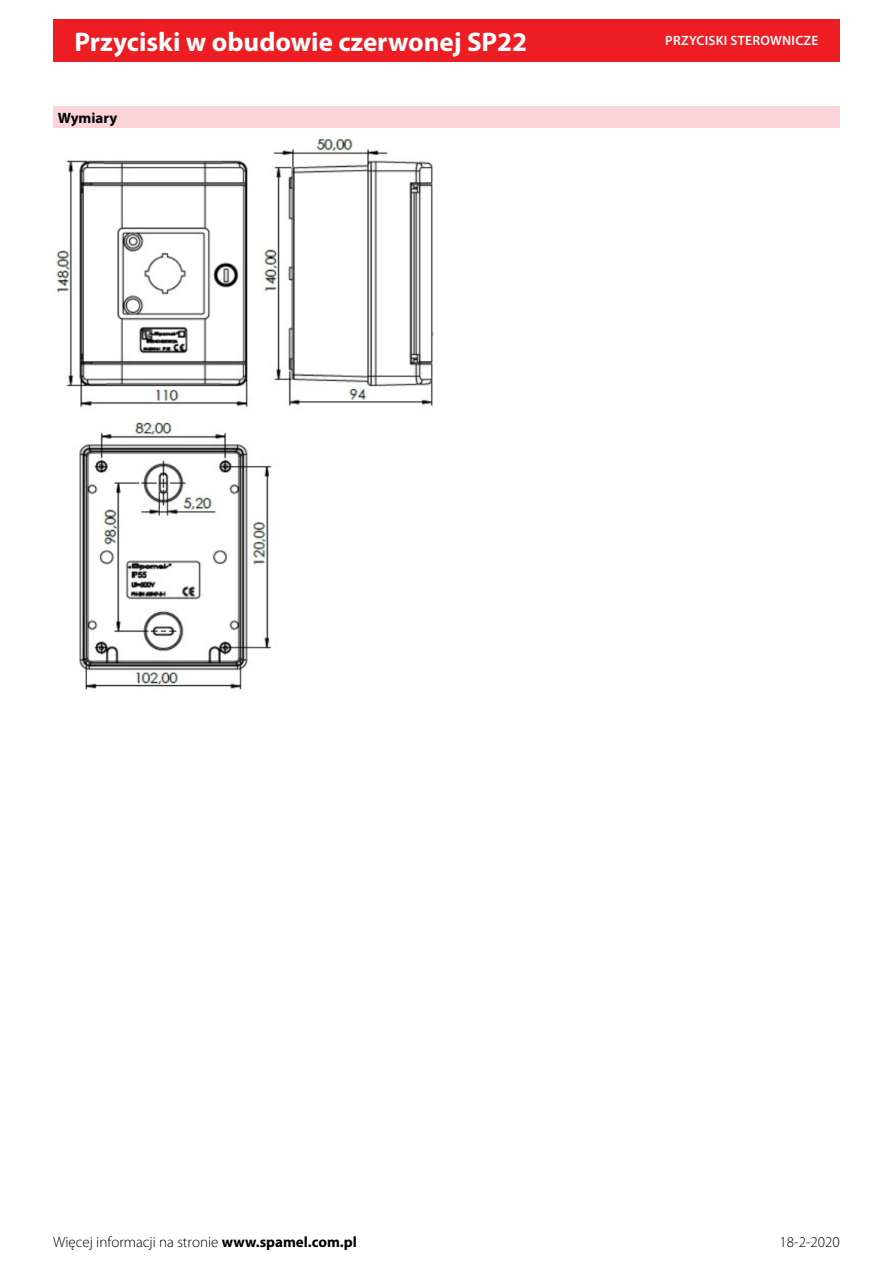
<style>
.page{position:relative;width:893px;height:1263px;background:#fff}
.page>*{position:absolute;margin:0;border:0;box-sizing:border-box;transform-origin:0 0}
.t1{font:700 27px "Myriad Pro";color:#fff}
.t2{font:300 15px "Myriad Pro";color:#000}
.Überschrift{font:700 15px "Myriad Pro";color:#000}
.t3{font:600 13.5px "Myriad Pro";letter-spacing:.02em;color:#fff}
.s1{font-weight:700}
</style>
<div class="page">
<div style="left:53px;top:19px;width:787px;height:43px;background:#ed1d24"></div>
<div style="left:53px;top:106px;width:787px;height:22px;background:#fbd4d8"></div>
<img style="left:55px;top:137px;width:379px;height:553px">
<h1 class="t1" style="left:74px;top:24px;width:454px">Przyciski w obudowie czerwonej SP22</h1>
<p class="Überschrift" style="left:58px;top:108px;width:61px">Wymiary</p>
<p class="t3" style="left:665px;top:32px;width:155px">PRZYCISKI STEROWNICZE</p>
<p class="t2" style="left:53px;top:1234px;width:305px">Więcej informacji na stronie <span class="s1">www.spamel.com.pl</span></p>
<p class="t2" style="left:780px;top:1234px;width:62px">18-2-2020</p>
</div>
